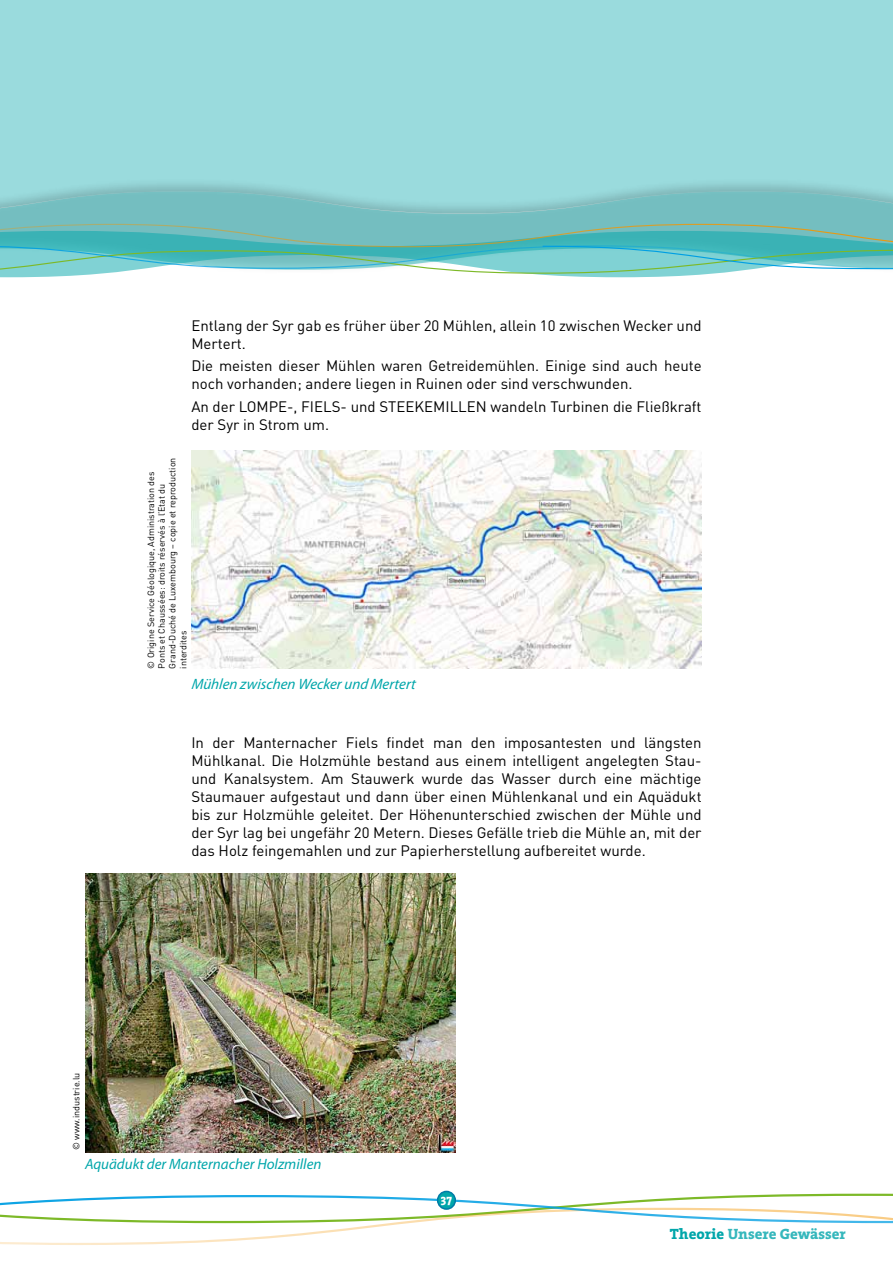
<style>
.page{position:relative;width:893px;height:1263px;background:#fff}
.page>*{position:absolute;margin:0;border:0;box-sizing:border-box;transform-origin:0 0}
.t1{font:15px/18px "DIN";color:#000}
.t2{font:italic 15px "Myriad Pro";color:#00a6aa}
.t3{font:800 15px "The Serif";color:#35b7bc}
.t4{font:800 12px "The Serif";color:#fff}
.t5{font:9px/10.8px "DIN";color:#000}
.s1{color:#00a6aa}
</style>
<div class="page">
<div style="left:0;top:0;width:893px;height:178px;background:#9adbdd"></div>
<div style="left:0;top:178px;width:893px;height:96px;background:#000;opacity:.4"></div>
<svg style="left:0;top:191px;width:893px;height:32px;background:#7cc2c4"></svg>
<img style="left:191px;top:451px;width:511px;height:218px">
<img style="left:85px;top:874px;width:371px;height:278px">
<svg style="left:0;top:1192px;width:893px;height:53px"></svg>
<svg style="left:0;top:223px;width:893px;height:54px;background:#74c5c3"></svg>
<div style="left:438px;top:1191px;width:17px;height:18px;background:#00a6aa;border-radius:50%"></div>
<div style="left:437px;top:1191px;width:19px;height:19px;border:2px solid #007ba6;border-radius:50%"></div>
<p class="t1" style="left:191px;top:316px;width:512px">Entlang der Syr gab es früher über 20 Mühlen, allein 10 zwischen Wecker und<br>Mertert.</p>
<p class="t1" style="left:191px;top:357px;width:512px">Die meisten dieser Mühlen waren Getreidemühlen. Einige sind auch heute noch vorhanden; andere liegen in Ruinen oder sind verschwunden.</p>
<p class="t1" style="left:191px;top:397px;width:67px">An der Lompe</p>
<p class="t1" style="left:287px;top:397px;width:31px">-, Fiels</p>
<p class="t1" style="left:341px;top:397px;width:58px">- und Steekemillen</p>
<p class="t1" style="left:490px;top:397px;width:213px">wandeln Turbinen die Fließkraft</p>
<p class="t1" style="left:191px;top:415px;width:139px">der Syr in Strom um.</p>
<p class="t5" style="left:145px;top:669px;width:213px;rotate:-90deg">© Origine Service Géologique, Administration des Ponts et Chaussées: droits réservés à l’Etat du Grand-Duché de Luxembourg – copie et reproduction interdites</p>
<p class="t2" style="left:191px;top:676px;width:226px">Mühlen zwischen Wecker und Mertert</p>
<p class="t5" style="left:71px;top:1150px;width:79px;rotate:-90deg">© www.industrie.lu</p>
<p class="t1" style="left:191px;top:734px;width:512px;text-align:justify">In der Manternacher Fiels findet man den imposantesten und längsten Mühlkanal. Die Holzmühle bestand aus einem intelligent angelegten Stau&shy;und Kanalsystem. Am Stauwerk wurde das Wasser durch eine mächtige Staumauer aufgestaut und dann über einen Mühlenkanal und ein Aquädukt bis zur Holzmühle geleitet. Der Höhenunterschied zwischen der Mühle und der Syr lag bei ungefähr 20 Metern. Dieses Gefälle trieb die Mühle an, mit der das Holz feingemahlen und zur Papierherstellung aufbereitet wurde.</p>
<p class="t2" style="left:85px;top:1156px;width:238px">Aquädukt der Manternacher Holzmillen</p>
<p class="t4" style="left:441px;top:1188px;width:13px">37</p>
<p class="t3" style="left:670px;top:1221px;width:177px"><span class="s1">Theorie</span> Unsere Gewässer</p>
</div>
